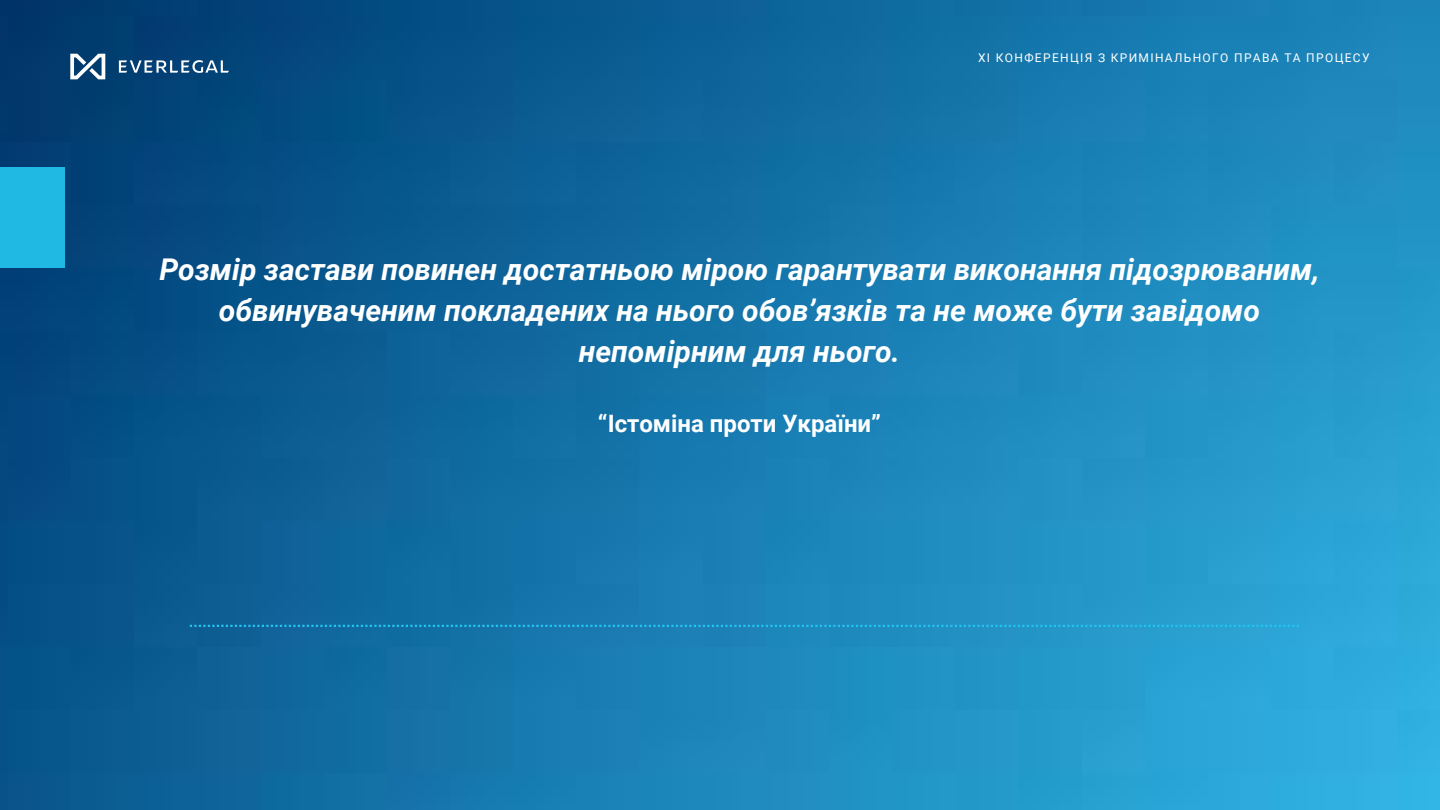
<style>
.page{position:relative;width:1440px;height:810px;background:#fff}
.page>*{position:absolute;margin:0;border:0;box-sizing:border-box;transform-origin:0 0}
.t1{font:italic 700 30px/41.2px "Roboto";color:#fff;text-align:center}
.t2{font:700 24px "Roboto";color:#fff}
.t3{font:12px "Roboto";letter-spacing:.11em;color:#fff}
</style>
<div class="page">
<img style="left:0;top:0;width:1440px;height:810px">
<svg style="left:119px;top:60px;width:110px;height:13px"></svg>
<svg style="left:70px;top:54px;width:35px;height:25px"></svg>
<div style="left:0;top:167px;width:64px;height:100px;background:#20b9e4"></div>
<svg style="left:190px;top:625px;width:1109px;height:2px;background:#1ea2d2"></svg>
<p class="t3" style="left:978px;top:51px;width:393px">XI КОНФЕРЕНЦІЯ З КРИМІНАЛЬНОГО ПРАВА ТА ПРОЦЕСУ</p>
<p class="t1" style="left:159px;top:249px;width:1162px">Розмір застави повинен достатньою мірою гарантувати виконання підозрюваним, обвинуваченим покладених на нього обов’язків та не може бути завідомо непомірним для нього.</p>
<p class="t2" style="left:598px;top:410px;width:285px">“Істоміна проти України”</p>
</div>
